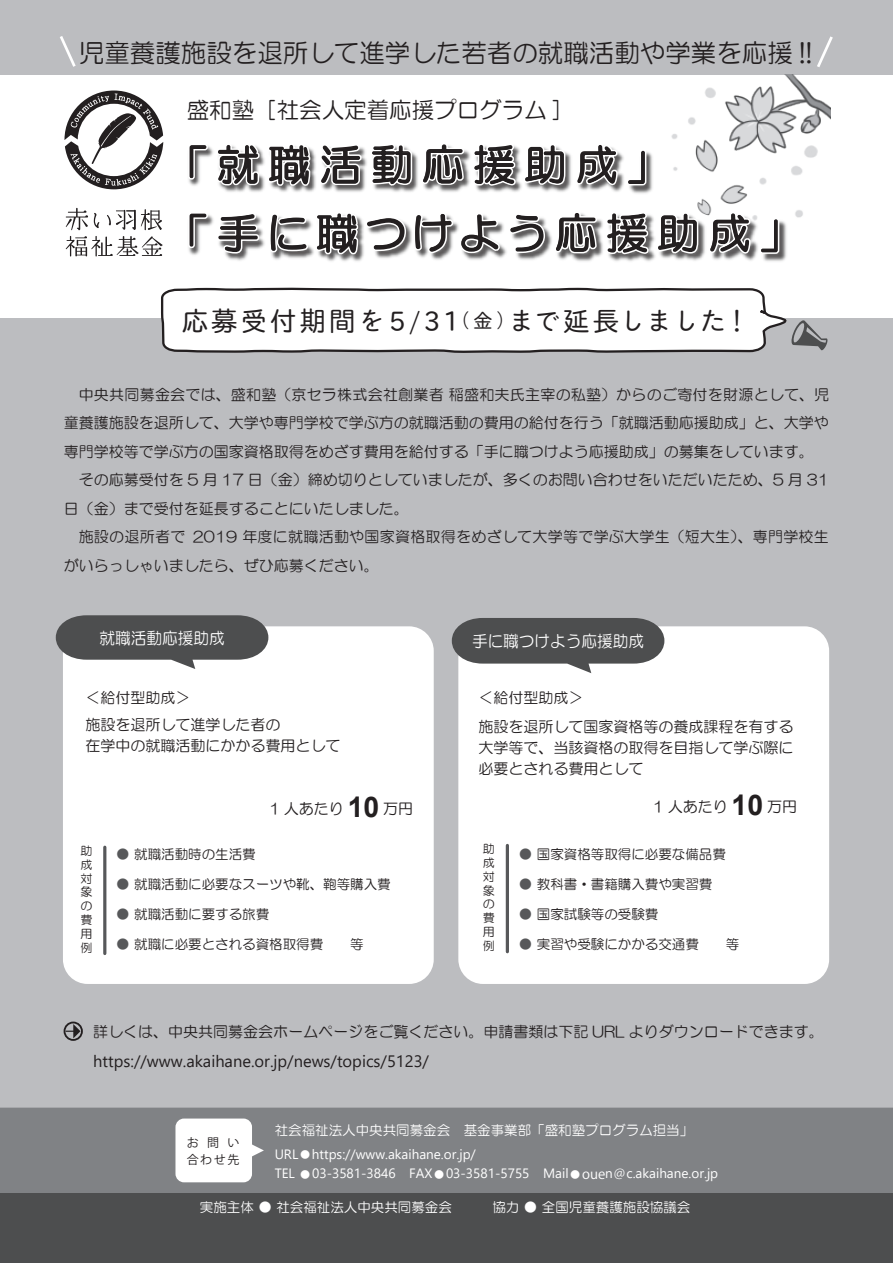
<style>
.page{position:relative;width:893px;height:1263px;background:#fff}
.page>*{position:absolute;margin:0;border:0;box-sizing:border-box;transform-origin:0 0}
.t1{font:42px/68.6px "HG Maru Gothic MPRO";letter-spacing:.22em;color:#231f20}
.t2{font:27px "TB Chibi R Go Plus K Pro";letter-spacing:.09em;color:#231f20}
.t3{font:25.5px "HG Maru Gothic MPRO";color:#231f20}
.t4{font:22.5px "HG Maru Gothic MPRO";color:#231f20}
.t5{font:16.5px "Segoe UI";color:#231f20}
.t6{font:16.5px "HG Maru Gothic MPRO";color:#fff;scale:.95 1}
.t7{font:15px/28.5px "HG Maru Gothic MPRO";color:#231f20}
.t8{font:13.5px "HG Maru Gothic MPRO";color:#231f20}
.t9{font:13.5px/19.5px "Segoe UI";color:#fff}
.t10{font:13.5px "HG Maru Gothic MPRO";color:#fff}
.t11{font:12px/13.8px "HG Maru Gothic MPRO";color:#231f20;text-align:justify}
.t12{font:12px/16.5px "Koz Go Pro";letter-spacing:.13em;color:#231f20}
.s1{font-size:19.5px}
.s2{font-family:"Arial";font-weight:700;font-size:28.5px}
.s3{color:#57585a}
.s4{font-family:"Meiryo"}
.s5{font-family:"Koz Go Pr 6 N"}
.s6{font-family:"Koz Go Pro"}
</style>
<div class="page">
<div style="left:0;top:0;width:893px;height:1251px;background:#bcbdc0"></div>
<div style="left:0;top:1107px;width:893px;height:86px;background:#808285"></div>
<div style="left:0;top:75px;width:893px;height:242px;background:#fff"></div>
<div style="left:0;top:1193px;width:893px;height:70px;background:#4d4e4f"></div>
<img style="left:671px;top:75px;width:159px;height:134px">
<svg style="left:66px;top:208px;width:22px;height:22px"></svg>
<svg style="left:94px;top:213px;width:5px;height:15px"></svg>
<svg style="left:107px;top:209px;width:55px;height:21px"></svg>
<svg style="left:66px;top:236px;width:97px;height:20px"></svg>
<svg style="left:64px;top:90px;width:99px;height:100px"></svg>
<svg style="left:60px;top:36px;width:16px;height:31px"></svg>
<svg style="left:817px;top:36px;width:16px;height:31px"></svg>
<div style="left:175px;top:1118px;width:77px;height:64px;background:#fff;border-radius:9px"></div>
<svg style="left:252px;top:1142px;width:12px;height:17px"></svg>
<img style="left:568px;top:152px;width:85px;height:42px">
<svg style="left:188px;top:144px;width:380px;height:48px"></svg>
<svg style="left:574px;top:145px;width:75px;height:43px"></svg>
<svg style="left:160px;top:287px;width:667px;height:66px"></svg>
<img style="left:547px;top:209px;width:256px;height:53px">
<svg style="left:188px;top:213px;width:359px;height:48px"></svg>
<svg style="left:553px;top:209px;width:148px;height:48px"></svg>
<svg style="left:707px;top:209px;width:75px;height:47px"></svg>
<div style="left:63px;top:626px;width:371px;height:358px;background:#fff;border-radius:25px"></div>
<svg style="left:56px;top:615px;width:212px;height:54px"></svg>
<hr style="left:103px;top:847px;width:3px;height:106px;background:#57585a">
<div style="left:458px;top:626px;width:371px;height:358px;background:#fff;border-radius:25px"></div>
<svg style="left:452px;top:618px;width:212px;height:55px"></svg>
<hr style="left:506px;top:845px;width:3px;height:107px;background:#57585a">
<div style="left:64px;top:1021px;width:19px;height:20px;border:2px solid #231f20;border-radius:50%"></div>
<svg style="left:66px;top:1024px;width:14px;height:14px"></svg>
<h3 class="t3" style="left:79px;top:40px;width:735px">児童養護施設を退所して進学した若者の就職活動や学業を応援 !!</h3>
<h3 class="t4" style="left:187px;top:99px;width:376px">盛和塾［社会人定着応援プログラム ]</h3>
<h1 class="t1" style="left:166px;top:130px;width:638px">「就職活動応援助成」<br>「手に職つけよう応援助成」</h1>
<h2 class="t2" style="left:181px;top:298px;width:571px">応募受付期間を5/31<sup>(</sup><span class="s1">金</span><sup>)</sup> まで延長しました！</h2>
<p class="t7" style="left:64px;top:380px;width:767px">　中央共同募金会では、盛和塾（京セラ株式会社創業者 稲盛和夫氏主宰の私塾）からのご寄付を財源として、児童養護施設を退所して、大学や専門学校で学ぶ方の就職活動の費用の給付を行う「就職活動応援助成」と、大学や専門学校等で学ぶ方の国家資格取得をめざす費用を給付する「手に職つけよう応援助成」の募集をしています。　その応募受付を 5 月 17 日（金）締め切りとしていましたが、多くのお問い合わせをいただいたため、5 月 31日（金）まで受付を延長することにいたしました。<br>　施設の退所者で 2019 年度に就職活動や国家資格取得をめざして大学等で学ぶ大学生（短大生）、専門学校生がいらっしゃいましたら、ぜひ応募ください。</p>
<p class="t6" style="left:99px;top:629px;width:133px">就職活動応援助成</p>
<p class="t6" style="left:472px;top:633px;width:183px">手に職つけよう応援助成</p>
<p class="t7" style="left:86px;top:683px;width:106px">＜給付型助成＞</p>
<p class="t7" style="left:479px;top:683px;width:106px">＜給付型助成＞</p>
<p class="t7" style="left:86px;top:714px;width:256px;line-height:21px">施設を退所して進学した者の<br>在学中の就職活動にかかる費用として</p>
<p class="t7" style="left:479px;top:716px;width:317px;line-height:21px;text-align:justify">施設を退所して国家資格等の養成課程を有する大学等で、当該資格の取得を目指して学ぶ際に必要とされる費用として</p>
<p class="t7" style="left:269px;top:794px;width:146px">1 人あたり <span class="s2">10</span> 万円</p>
<p class="t7" style="left:653px;top:792px;width:146px">1 人あたり <span class="s2">10</span> 万円</p>
<p class="t11" style="left:80px;top:844px;width:13px">助成対象の費用例</p>
<p class="t8" style="left:116px;top:847px;width:141px"><span class="s3">●</span> 就職活動時の生活費</p>
<p class="t8" style="left:116px;top:877px;width:276px"><span class="s3">●</span> 就職活動に必要なスーツや靴、鞄等購入費</p>
<p class="t8" style="left:116px;top:907px;width:154px"><span class="s3">●</span> 就職活動に要する旅費</p>
<p class="t8" style="left:116px;top:937px;width:249px"><span class="s3">●</span> 就職に必要とされる資格取得費　　等</p>
<p class="t11" style="left:483px;top:842px;width:13px">助成対象の費用例</p>
<p class="t8" style="left:519px;top:847px;width:208px"><span class="s3">●</span> 国家資格等取得に必要な備品費</p>
<p class="t8" style="left:519px;top:877px;width:195px"><span class="s3">●</span> 教科書・書籍購入費や実習費</p>
<p class="t8" style="left:519px;top:907px;width:141px"><span class="s3">●</span> 国家試験等の受験費</p>
<p class="t8" style="left:519px;top:937px;width:222px"><span class="s3">●</span> 実習や受験にかかる交通費　　等</p>
<p class="t7" style="left:93px;top:1017px;width:732px">詳しくは、中央共同募金会ホームページをご覧ください。申請書類は下記 URL よりダウンロードできます。</p>
<p class="t5" style="left:93px;top:1045px;width:337px">https://www.akaihane.or.jp/news/topics/5123/</p>
<p class="t12" style="left:187px;top:1135px;width:54px">お問い合わせ先</p>
<p class="t10" style="left:275px;top:1123px;width:420px">社会福祉法人中央共同募金会　基金事業部「盛和塾プログラム担当」</p>
<p class="t9" style="left:275px;top:1143px;width:445px">URL<span class="s4">●</span>https://www.akaihane.or.jp/<br>TEL <span class="s4">●</span>03-3581-3846 FAX<span class="s4">●</span>03-3581-5755 Mail<span class="s4">●</span><span class="s5">oue</span>n<span class="s6">＠</span>c.akaihane.or.jp</p>
<p class="t10" style="left:200px;top:1200px;width:492px">実施主体 ● 社会福祉法人中央共同募金会　　　協力 ● 全国児童養護施設協議会</p>
</div>
